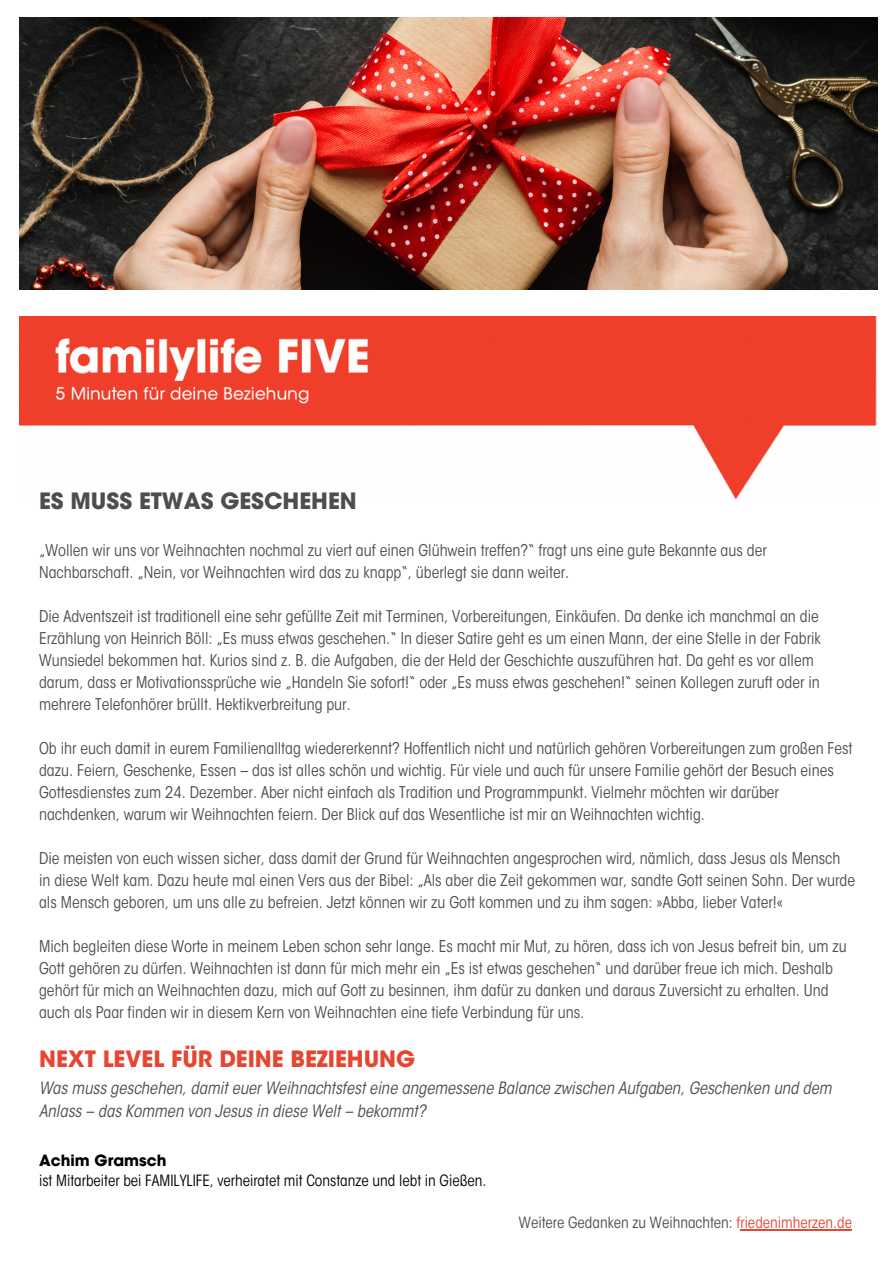
<style>
.page{position:relative;width:894px;height:1264px;background:#fff}
.page>*{position:absolute;margin:0;border:0;box-sizing:border-box;transform-origin:0 0}
.t1{font:700 22.35px "ITC Avant Garde Std";color:#e64531}
.t2{font:700 22.35px "ITC Avant Garde Std";color:#4d4d4d}
.t3{font:italic condensed 16.8px/23.1px "ITC Avant Garde Std";color:#4d4d4d}
.t4{font:condensed 16.05px/21.9px "ITC Avant Garde Std";color:#4d4d4d}
.t5{font:condensed 15.45px "ITC Avant Garde Std";color:#000}
.t6{font:condensed 15.45px "ITC Avant Garde Std";color:#4d4d4d}
.t7{font:700 15.45px "ITC Avant Garde Std";color:#000}
.s1{color:#e64531}
</style>
<div class="page">
<img style="left:20px;top:17px;width:857px;height:273px">
<img style="left:20px;top:316px;width:857px;height:184px">
<hr style="left:740px;top:1229px;width:111px;height:1px;background:#e64531">
<h1 class="t2" style="left:39px;top:492px;width:319px">ES MUSS ETWAS GESCHEHEN</h1>
<p class="t4" style="left:39px;top:541px;width:729px">„Wollen wir uns vor Weihnachten nochmal zu viert auf einen Glühwein treffen?“ fragt uns eine gute Bekannte aus der<br>Nachbarschaft. „Nein, vor Weihnachten wird das zu knapp“, überlegt sie dann weiter.</p>
<p class="t4" style="left:39px;top:607px;width:783px">Die Adventszeit ist traditionell eine sehr gefüllte Zeit mit Terminen, Vorbereitungen, Einkäufen. Da denke ich manchmal an die Erzählung von Heinrich Böll: „Es muss etwas geschehen.“ In dieser Satire geht es um einen Mann, der eine Stelle in der Fabrik Wunsiedel bekommen hat. Kurios sind z. B. die Aufgaben, die der Held der Geschichte auszuführen hat. Da geht es vor allem darum, dass er Motivationssprüche wie „Handeln Sie sofort!“ oder „Es muss etwas geschehen!“ seinen Kollegen zuruft oder in mehrere Telefonhörer brüllt. Hektikverbreitung pur.</p>
<p class="t4" style="left:39px;top:739px;width:814px">Ob ihr euch damit in eurem Familienalltag wiedererkennt? Hoffentlich nicht und natürlich gehören Vorbereitungen zum großen Fest dazu. Feiern, Geschenke, Essen – das ist alles schön und wichtig. Für viele und auch für unsere Familie gehört der Besuch eines Gottesdienstes zum 24. Dezember. Aber nicht einfach als Tradition und Programmpunkt. Vielmehr möchten wir darüber nachdenken, warum wir Weihnachten feiern. Der Blick auf das Wesentliche ist mir an Weihnachten wichtig.</p>
<p class="t4" style="left:39px;top:849px;width:817px">Die meisten von euch wissen sicher, dass damit der Grund für Weihnachten angesprochen wird, nämlich, dass Jesus als Mensch in diese Welt kam. Dazu heute mal einen Vers aus der Bibel: „Als aber die Zeit gekommen war, sandte Gott seinen Sohn. Der wurde als Mensch geboren, um uns alle zu befreien. Jetzt können wir zu Gott kommen und zu ihm sagen: »Abba, lieber Vater!«</p>
<p class="t4" style="left:39px;top:937px;width:809px">Mich begleiten diese Worte in meinem Leben schon sehr lange. Es macht mir Mut, zu hören, dass ich von Jesus befreit bin, um zu Gott gehören zu dürfen. Weihnachten ist dann für mich mehr ein „Es ist etwas geschehen“ und darüber freue ich mich. Deshalb gehört für mich an Weihnachten dazu, mich auf Gott zu besinnen, ihm dafür zu danken und daraus Zuversicht zu erhalten. Und auch als Paar finden wir in diesem Kern von Weihnachten eine tiefe Verbindung für uns.</p>
<h1 class="t1" style="left:39px;top:1050px;width:377px">NEXT LEVEL FÜR DEINE BEZIEHUNG</h1>
<p class="t3" style="left:39px;top:1078px;width:793px">Was muss geschehen, damit euer Weihnachtsfest eine angemessene Balance zwischen Aufgaben, Geschenken und dem<br>Anlass – das Kommen von Jesus in diese Welt – bekommt?</p>
<p class="t7" style="left:39px;top:1154px;width:129px">Achim Gramsch</p>
<p class="t5" style="left:39px;top:1174px;width:448px">ist Mitarbeiter bei FAMILYLIFE, verheiratet mit Constanze und lebt in Gießen.</p>
<p class="t6" style="left:519px;top:1216px;width:334px">Weitere Gedanken zu Weihnachten: <span class="s1">friedenimherzen.de</span></p>
</div>
